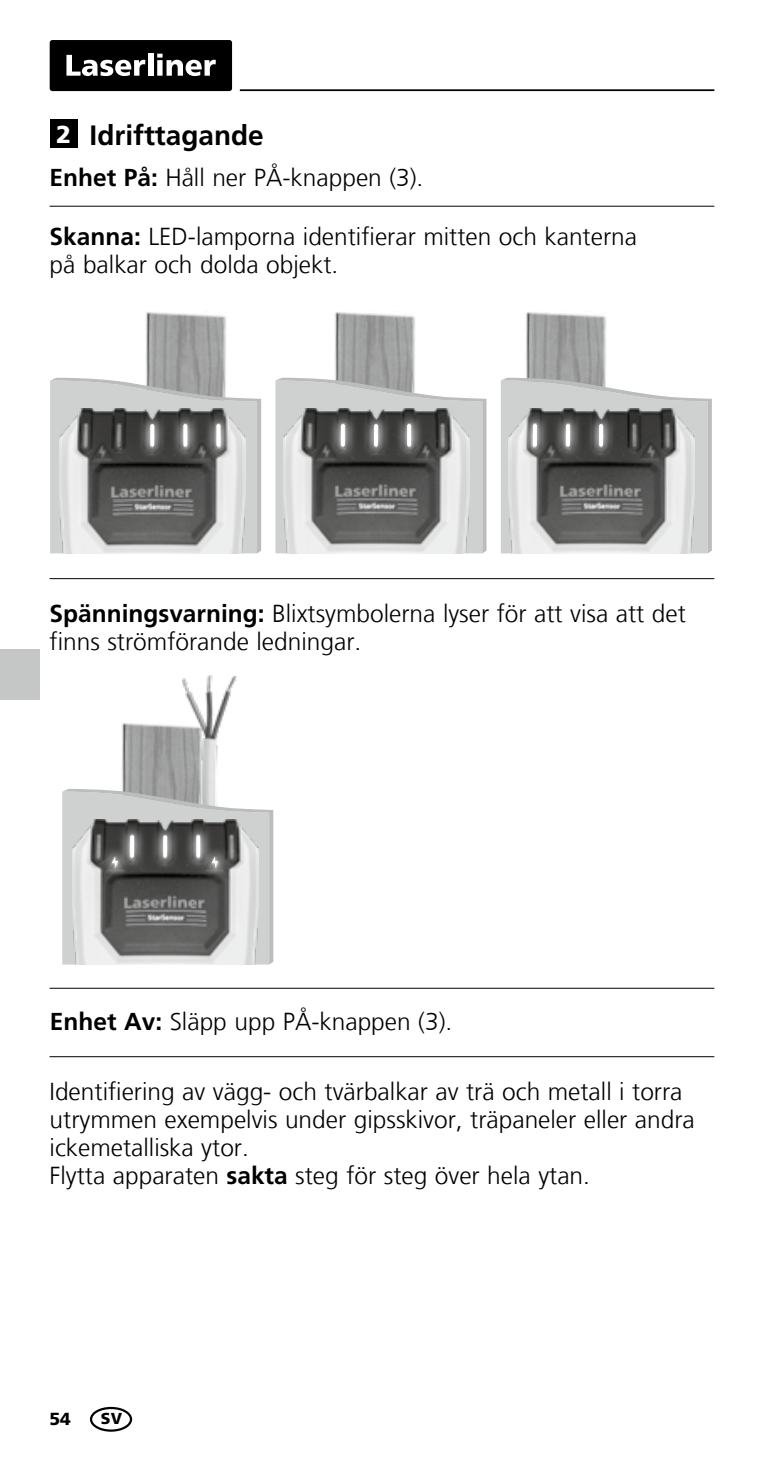
<style>
.page{position:relative;width:764px;height:1459px;background:#fff}
.page>*{position:absolute;margin:0;border:0;box-sizing:border-box;transform-origin:0 0}
.t1{font:700 28px "Frutiger LT Com";color:#000}
.t2{font:300 24.5px/28px "Frutiger LT Com";color:#000}
.t3{font:900 17.5px "Frutiger LT Com";color:#000}
.t4{font:900 15.75px "Frutiger LT Com";color:#000}
.s1{font-weight:900;font-size:24.5px;color:#fff}
.s2{font-weight:700}
</style>
<div class="page">
<hr style="left:240px;top:89px;width:474px;height:2px;background:#000">
<div style="left:50px;top:40px;width:182px;height:51px;background:#000;border-radius:3px"></div>
<svg style="left:66px;top:55px;width:79px;height:21px"></svg>
<div style="left:148px;top:53px;width:5px;height:23px;background:#fff"></div>
<svg style="left:157px;top:54px;width:59px;height:22px"></svg>
<hr style="left:50px;top:206px;width:664px;height:1px;background:#000">
<hr style="left:50px;top:1056px;width:664px;height:1px;background:#000">
<hr style="left:50px;top:578px;width:664px;height:1px;background:#000">
<hr style="left:50px;top:987px;width:664px;height:1px;background:#000">
<img style="left:145px;top:312px;width:81px;height:66px">
<svg style="left:50px;top:378px;width:211px;height:175px;background:#cbcccc"></svg>
<img style="left:59px;top:408px;width:187px;height:145px">
<svg style="left:150px;top:424px;width:4px;height:22px"></svg>
<svg style="left:183px;top:424px;width:4px;height:22px"></svg>
<svg style="left:216px;top:424px;width:4px;height:22px"></svg>
<img style="left:334px;top:312px;width:81px;height:66px">
<svg style="left:275px;top:378px;width:211px;height:175px;background:#d0d1d1"></svg>
<img style="left:283px;top:408px;width:186px;height:145px">
<hr style="left:341px;top:424px;width:4px;height:22px;background:#fff;border-radius:2px">
<hr style="left:374px;top:424px;width:4px;height:22px;background:#fff;border-radius:2px">
<hr style="left:407px;top:424px;width:4px;height:22px;background:#fff;border-radius:2px">
<img style="left:525px;top:312px;width:81px;height:66px">
<svg style="left:501px;top:378px;width:211px;height:175px"></svg>
<img style="left:508px;top:408px;width:187px;height:145px">
<hr style="left:533px;top:424px;width:4px;height:22px;background:#fff;border-radius:2px">
<hr style="left:566px;top:424px;width:4px;height:22px;background:#fff;border-radius:2px">
<hr style="left:599px;top:424px;width:4px;height:22px;background:#fff;border-radius:2px">
<img style="left:121px;top:723px;width:61px;height:66px">
<img style="left:182px;top:675px;width:54px;height:114px">
<svg style="left:62px;top:789px;width:211px;height:175px;background:#9b9b9b"></svg>
<hr style="left:130px;top:835px;width:4px;height:22px;background:#fff;border-radius:2px">
<svg style="left:163px;top:835px;width:4px;height:22px"></svg>
<svg style="left:196px;top:835px;width:4px;height:22px"></svg>
<div style="left:50px;top:119px;width:27px;height:29px;background:#000"></div>
<div style="left:90px;top:1406px;width:42px;height:25px;border:2px solid #000;border-radius:50%"></div>
<div style="left:0;top:649px;width:40px;height:51px;background:#c5c6c6"></div>
<p class="t1" style="left:56px;top:119px;width:209px"><span class="s1">2</span> Idrifttagande</p>
<p class="t2" style="left:50px;top:164px;width:375px"><span class="s2">Enhet På:</span> Håll ner PÅ-knappen (3).</p>
<p class="t2" style="left:50px;top:222px;width:589px"><span class="s2">Skanna:</span> LED-lamporna identifierar mitten och kanterna på balkar och dolda objekt.</p>
<p class="t2" style="left:50px;top:600px;width:638px"><span class="s2">Spänningsvarning:</span> Blixtsymbolerna lyser för att visa att det finns strömförande ledningar.</p>
<p class="t2" style="left:50px;top:1008px;width:404px"><span class="s2">Enhet Av:</span> Släpp upp PÅ-knappen (3).</p>
<p class="t2" style="left:50px;top:1077px;width:647px">Identifiering av vägg- och tvärbalkar av trä och metall i torra utrymmen exempelvis under gipsskivor, träpaneler eller andra ickemetalliska ytor.<br>Flytta apparaten <span class="s2">sakta</span> steg för steg över hela ytan.</p>
<p class="t3" style="left:50px;top:1408px;width:23px">54</p>
<p class="t4" style="left:101px;top:1409px;width:23px">SV</p>
</div>
